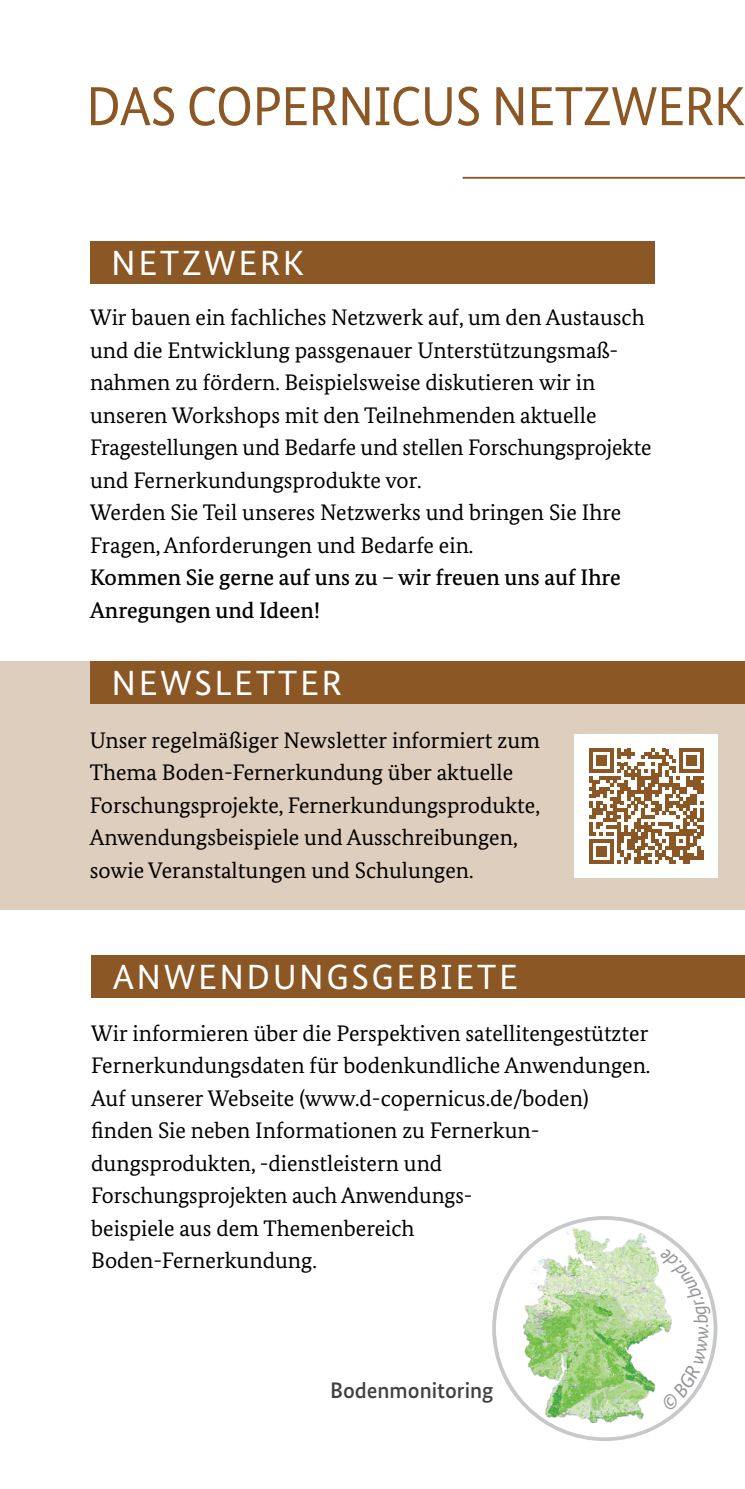
<style>
.page{position:relative;width:745px;height:1489px;background:#fff}
.page>*{position:absolute;margin:0;border:0;box-sizing:border-box;transform-origin:0 0}
.t1{font:55px "Bundes Sans";letter-spacing:-.015em;color:#8b5724;scale:.94 1}
.t2{font:35px "Bundes Sans";letter-spacing:.07em;color:#fff}
.t3{font:22.5px/32.5px "Bundes Serif";color:#000}
.t4{font:500 22.5px/32.5px "Bundes Serif";color:#000}
.t5{font:500 22.5px "Bundes Sans";color:#414042}
</style>
<div class="page">
<div style="left:0;top:661px;width:744px;height:248px;background:#decebd"></div>
<hr style="left:462px;top:177px;width:282px;height:2px;background:#8b5724">
<div style="left:90px;top:661px;width:654px;height:43px;background:#8b5724"></div>
<div style="left:90px;top:241px;width:564px;height:42px;background:#8b5724"></div>
<div style="left:574px;top:734px;width:143px;height:143px;background:#fff"></div>
<svg style="left:589px;top:748px;width:114px;height:115px"></svg>
<div style="left:91px;top:955px;width:653px;height:42px;background:#8b5724"></div>
<img style="left:523px;top:1219px;width:156px;height:203px">
<svg style="left:659px;top:1247px;width:51px;height:164px"></svg>
<h1 class="t1" style="left:86px;top:75px;width:701px">DAS COPERNICUS NETZWERK</h1>
<h2 class="t2" style="left:111px;top:243px;width:194px">NETZWERK</h2>
<p class="t3" style="left:90px;top:301px;width:562px">Wir bauen ein fachliches Netzwerk auf, um den Austausch und die Entwicklung passgenauer Unter stüt zungs maß&shy;nah men zu fördern. Beispielsweise diskutieren wir in unseren Workshops mit den Teilnehmenden aktuelle Fragestellungen und Bedarfe und stellen Forschungsprojekte und Fern erkundungs produkte vor.<br>Werden Sie Teil unseres Netzwerks und bringen Sie Ihre Fragen, Anforderungen und Bedarfe ein.</p>
<p class="t4" style="left:90px;top:561px;width:532px">Kommen Sie gerne auf uns zu – wir freuen uns auf Ihre<br>Anregungen und Ideen!</p>
<h2 class="t2" style="left:111px;top:663px;width:232px">NEWSLETTER</h2>
<p class="t3" style="left:90px;top:723px;width:451px">Unser regelmäßiger Newsletter informiert zum Thema Boden-Fernerkundung über aktuelle Forschungsprojekte, Fernerkundungsprodukte, Anwendungsbeispiele und Ausschreibungen, sowie Veranstaltungen und Schulungen.</p>
<h2 class="t2" style="left:113px;top:957px;width:406px">ANWENDUNGSGEBIETE</h2>
<p class="t3" style="left:91px;top:1016px;width:560px">Wir informieren über die Perspektiven satellitengestützter Fernerkundungsdaten für bodenkundliche Anwendungen.<br>Auf unserer Webseite (www.d-copernicus.de/boden) finden Sie neben Informationen zu Fernerkun&shy;dungsprodukten, -dienstleistern und<br>Forschungsprojekten auch Anwendungs-<br>beispiele aus dem Themenbereich<br>Boden-Fernerkundung.</p>
<p class="t5" style="left:330px;top:1376px;width:165px">Bodenmonitoring</p>
</div>
